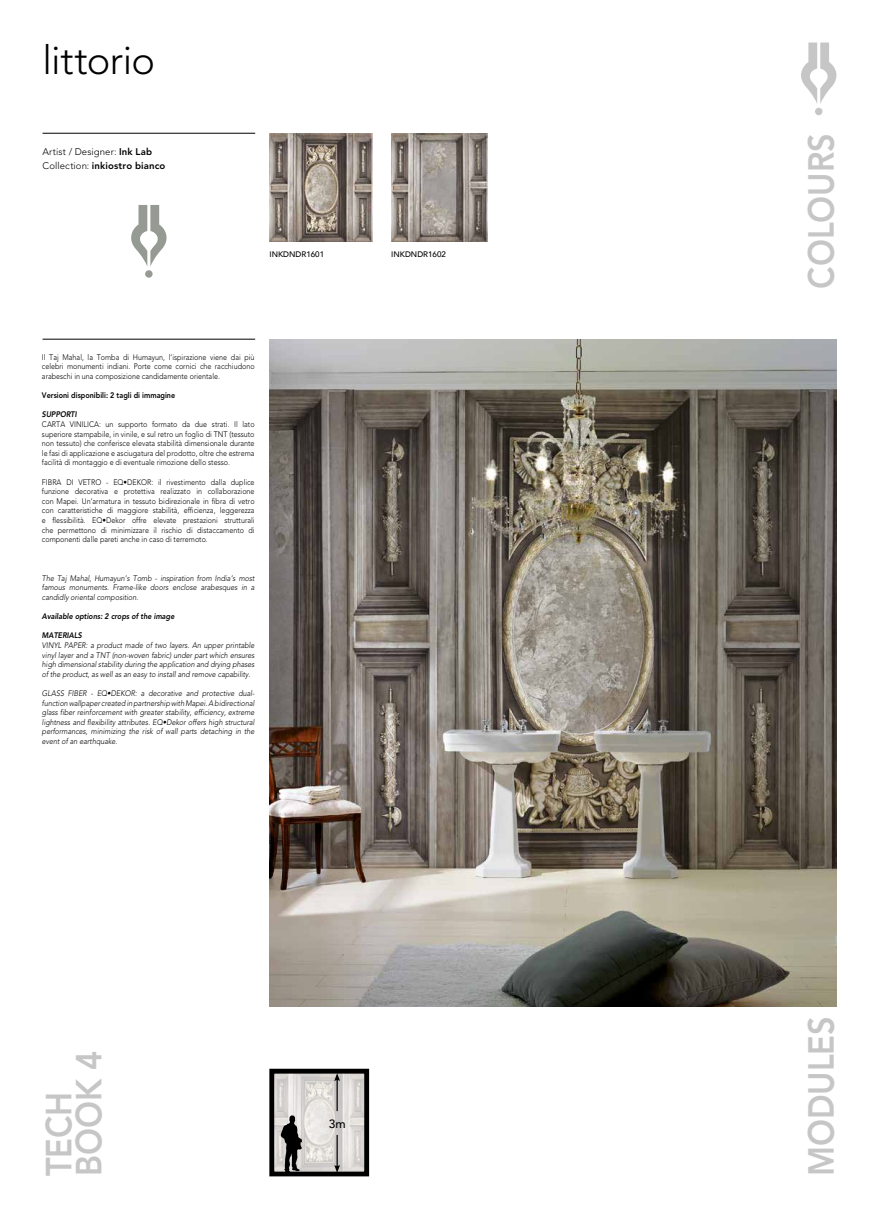
<style>
.page{position:relative;width:879px;height:1219px;background:#fff}
.page>*{position:absolute;margin:0;border:0;box-sizing:border-box;transform-origin:0 0}
.t1{font:300 39.7px "Avenir";letter-spacing:-.01em;color:#000}
.t2{font:800 36px/30px "Avenir";color:#c6c6c6;scale:.9 1}
.t3{font:500 12px "Avenir";color:#000}
.t4{font:300 9.6px/14.4px "Avenir";letter-spacing:.01em;color:#000}
.t5{font:300 8px/9.6px "Avenir";color:#000;text-align:justify;scale:.9 1}
.t6{font:italic 300 8px/9.6px "Avenir";color:#000;text-align:justify;scale:.9 1}
.t7{font:italic 800 8px "Avenir";color:#000;scale:.9 1}
.t8{font:800 8px "Avenir";color:#000;scale:.9 1}
.t9{font:500 8px "Avenir";color:#000}
.s1{font-weight:800}
</style>
<div class="page">
<svg style="left:801px;top:43px;width:36px;height:61px"></svg>
<div style="left:815px;top:108px;width:7px;height:7px;background:#c6c6c6;border-radius:50%"></div>
<hr style="left:43px;top:339px;width:212px;height:1px;background:#000">
<hr style="left:43px;top:133px;width:212px;height:1px;background:#000">
<img style="left:391px;top:133px;width:97px;height:108px">
<img style="left:269px;top:133px;width:103px;height:108px">
<img style="left:275px;top:1075px;width:88px;height:95px">
<div style="left:269px;top:1069px;width:100px;height:107px;border:5px solid #000"></div>
<img style="left:269px;top:339px;width:567px;height:668px">
<svg style="left:281px;top:1115px;width:21px;height:59px"></svg>
<hr style="left:336px;top:1079px;width:2px;height:32px;background:#000">
<svg style="left:334px;top:1073px;width:6px;height:8px"></svg>
<hr style="left:336px;top:1135px;width:2px;height:32px;background:#000">
<svg style="left:334px;top:1165px;width:6px;height:8px"></svg>
<svg style="left:131px;top:205px;width:36px;height:61px"></svg>
<div style="left:145px;top:270px;width:8px;height:8px;background:#959a93;border-radius:50%"></div>
<h1 class="t1" style="left:43px;top:37px;width:114px">littorio</h1>
<p class="t4" style="left:43px;top:145px;width:124px">Artist / Designer: <span class="s1">Ink Lab<br></span>Collection: <span class="s1">inkiostro bianco</span></p>
<p class="t9" style="left:269px;top:247px;width:56px">INKDNDR1601</p>
<p class="t9" style="left:391px;top:247px;width:56px">INKDNDR1602</p>
<p class="t5" style="left:42px;top:352px;width:238px">Il Taj Mahal, la Tomba di Humayun, l’ispirazione viene dai più celebri monumenti indiani. Porte come cornici che racchiudono arabeschi in una composizione candidamente orientale.</p>
<p class="t8" style="left:42px;top:391px;width:150px">Versioni disponibili: 2 tagli di immagine</p>
<p class="t7" style="left:42px;top:410px;width:40px">SUPPORTI</p>
<p class="t5" style="left:42px;top:420px;width:238px">CARTA VINILICA: un supporto formato da due strati. Il lato superiore stampabile, in vinile, e sul retro un foglio di TNT (tessuto non tessuto) che conferisce elevata stabilità dimensionale durante le fasi di applicazione e asciugatura del prodotto, oltre che estrema facilità di montaggio e di eventuale rimozione dello stesso.</p>
<p class="t5" style="left:42px;top:477px;width:238px">FIBRA DI VETRO - EQ•DEKOR: il rivestimento dalla duplice funzione decorativa e protettiva realizzato in collaborazione con Mapei. Un’armatura in tessuto bidirezionale in fibra di vetro con caratteristiche di maggiore stabilità, efficienza, leggerezza e flessibilità. EQ•Dekor offre elevate prestazioni strutturali che permettono di minimizzare il rischio di distaccamento di componenti dalle pareti anche in caso di terremoto.</p>
<p class="t6" style="left:42px;top:573px;width:238px">The Taj Mahal, Humayun’s Tomb - inspiration from India’s most famous monuments. Frame-like doors enclose arabesques in a candidly oriental composition.</p>
<p class="t7" style="left:42px;top:612px;width:149px">Available options: 2 crops of the image</p>
<p class="t7" style="left:42px;top:631px;width:46px">MATERIALS</p>
<p class="t6" style="left:42px;top:640px;width:238px">VINYL PAPER: a product made of two layers. An upper printable vinyl layer and a TNT (non-woven fabric) under part which ensures high dimensional stability during the application and drying phases of the product, as well as an easy to install and remove capability.</p>
<p class="t6" style="left:42px;top:688px;width:238px">GLASS FIBER - EQ•DEKOR: a decorative and protective dual&shy;function wallpaper created in partnership with Mapei. A bidirectional glass fiber reinforcement with greater stability, efficiency, extreme lightness and flexibility attributes. EQ•Dekor offers high structural performances, minimizing the risk of wall parts detaching in the event of an earthquake.</p>
<h2 class="t2" style="left:44px;top:1176px;width:141px;rotate:-90deg">TECH<br>BOOK 4</h2>
<h3 class="t3" style="left:329px;top:1113px;width:18px">3m</h3>
<h2 class="t2" style="left:806px;top:289px;width:174px;rotate:-90deg">COLOURS</h2>
<h2 class="t2" style="left:806px;top:1176px;width:179px;rotate:-90deg">MODULES</h2>
</div>
